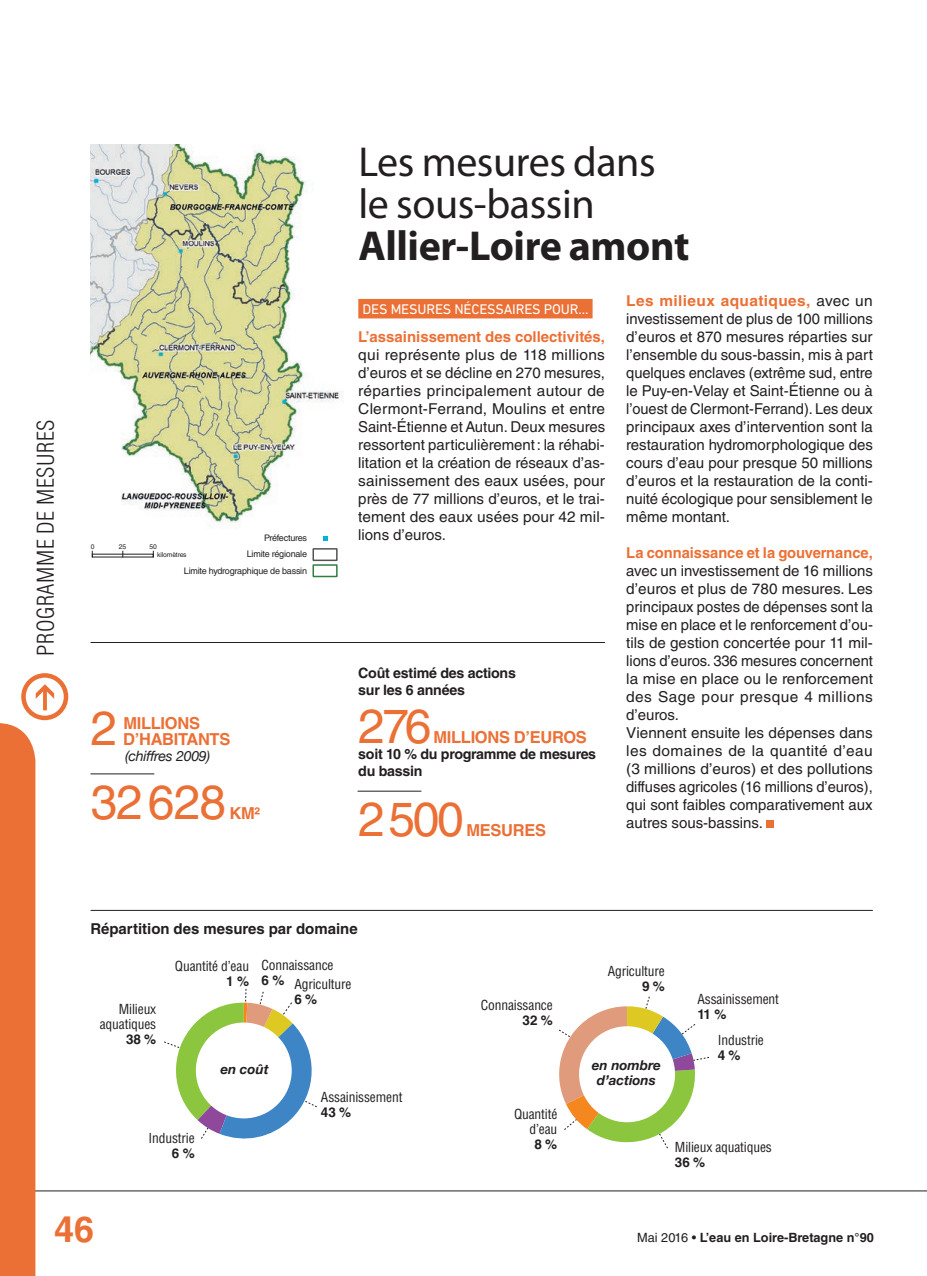
<style>
.page{position:relative;width:927px;height:1276px;background:#fff}
.page>*{position:absolute;margin:0;border:0;box-sizing:border-box;transform-origin:0 0}
.t1{font:48px "Helvetica LT Std";letter-spacing:-.02em;color:#eb7035}
.t2{font:42px/42px "Myriad Pro";letter-spacing:-.01em;color:#231f20}
.t3{font:700 42px "Myriad Pro";letter-spacing:-.01em;color:#231f20}
.t4{font:700 36px "Helvetica LT Std";color:#eb7035}
.t5{font:300 condensed 22.5px "Helvetica LT Std";letter-spacing:.02em;color:#231f20}
.t6{font:700 16.5px "Helvetica LT Std";letter-spacing:-.02em;color:#eb7035}
.t7{font:15px/18px "Helvetica LT Std";color:#231f20;text-align:justify}
.t8{font:700 15px "Helvetica LT Std";color:#eb7035}
.t9{font:700 15px "Helvetica LT Std";color:#231f20}
.t10{font:700 14.25px/16.5px "Helvetica LT Std";letter-spacing:-.02em;color:#231f20}
.t11{font:14.25px "DIN Next LT Pro";letter-spacing:-.01em;color:#fff}
.t12{font:italic 14.25px "Helvetica Neue";letter-spacing:-.02em;color:#231f20}
.t13{font:condensed 13.5px/15px "Helvetica LT Std";letter-spacing:-.01em;color:#231f20;text-align:right}
.t14{font:700 13.5px "Helvetica LT Std";letter-spacing:-.01em;color:#231f20}
.t15{font:italic 700 13.5px/15px "Helvetica Neue";color:#231f20;text-align:center}
.t16{font:700 12.75px "Helvetica LT Std";color:#231f20}
.t17{font:9px/16.8px "Helvetica LT Std";letter-spacing:-.02em;color:#231f20;text-align:right}
.t18{font:6.75px "Helvetica LT Std";letter-spacing:-.02em;color:#231f20}
.s1{font-weight:700;color:#eb7035}
.s2{font-weight:400}
</style>
<div class="page">
<hr style="left:0;top:1190px;width:927px;height:1px;background:#231f20">
<div style="left:0;top:723px;width:35px;height:553px;background:#eb7035"></div>
<svg style="left:36px;top:684px;width:18px;height:26px"></svg>
<div style="left:21px;top:673px;width:47px;height:47px;border:4px solid #eb7035;border-radius:50%"></div>
<div style="left:358px;top:299px;width:235px;height:19px;background:#eb7035"></div>
<div style="left:766px;top:820px;width:8px;height:8px;background:#eb7035"></div>
<hr style="left:91px;top:910px;width:782px;height:1px;background:#231f20">
<hr style="left:91px;top:642px;width:514px;height:1px;background:#231f20">
<hr style="left:358px;top:791px;width:63px;height:1px;background:#231f20">
<svg style="left:559px;top:996px;width:150px;height:152px"></svg>
<div style="left:579px;top:1026px;width:96px;height:96px;background:#fff;border-radius:50%"></div>
<img style="left:91px;top:144px;width:252px;height:382px">
<div style="left:312px;top:564px;width:26px;height:13px;border:2px solid #307e43"></div>
<div style="left:312px;top:548px;width:26px;height:13px;border:2px solid #535355"></div>
<svg style="left:323px;top:536px;width:5px;height:5px"></svg>
<svg style="left:164px;top:988px;width:153px;height:151px"></svg>
<div style="left:196px;top:1022px;width:96px;height:96px;background:#fff;border-radius:50%"></div>
<hr style="left:91px;top:773px;width:63px;height:1px;background:#231f20">
<h3 class="t5" style="left:32px;top:655px;width:238px;rotate:-90deg">PROGRAMME DE MESURES</h3>
<p class="t17" style="left:184px;top:529px;width:125px">Préfectures<br>Limite régionale<br>Limite hydrographique de bassin</p>
<p class="t18" style="left:91px;top:543px;width:5px">0</p>
<p class="t18" style="left:119px;top:543px;width:9px">25</p>
<p class="t18" style="left:149px;top:543px;width:9px">50</p>
<p class="t18" style="left:157px;top:551px;width:31px">kilomètres</p>
<h1 class="t1" style="left:91px;top:700px;width:28px">2</h1>
<p class="t6" style="left:123px;top:712px;width:78px">MILLIONS</p>
<p class="t6" style="left:123px;top:728px;width:109px">D’HABITANTS</p>
<p class="t12" style="left:125px;top:745px;width:87px">(chiffres 2009)</p>
<h1 class="t1" style="left:91px;top:774px;width:137px">32628</h1>
<p class="t6" style="left:229px;top:803px;width:32px">KM²</p>
<h2 class="t2" style="left:358px;top:140px;width:299px">Les mesures dans le sous-bassin</h2>
<h2 class="t3" style="left:358px;top:219px;width:333px">Allier-Loire amont</h2>
<p class="t11" style="left:363px;top:301px;width:227px">DES MESURES NÉCESSAIRES POUR…</p>
<p class="t8" style="left:358px;top:328px;width:248px">L’assainissement des collectivités,</p>
<p class="t7" style="left:358px;top:346px;width:248px">qui représente plus de 118 millions d’euros et se décline en 270 mesures, réparties principalement autour de Clermont-Ferrand, Moulins et entre Saint-Étienne et Autun. Deux mesures ressortent particulièrement: la réhabi&shy;litation et la création de réseaux d’as&shy;sainissement des eaux usées, pour près de 77 millions d’euros, et le trai&shy;tement des eaux usées pour 42 mil&shy;lions d’euros.</p>
<p class="t10" style="left:358px;top:664px;width:159px">Coût estimé des actions sur les 6 années</p>
<h1 class="t1" style="left:358px;top:698px;width:75px">276</h1>
<p class="t6" style="left:434px;top:727px;width:155px">MILLIONS D’EUROS</p>
<p class="t10" style="left:358px;top:745px;width:239px">soit 10 % du programme de mesures du bassin</p>
<h1 class="t1" style="left:358px;top:791px;width:107px">2500</h1>
<p class="t6" style="left:466px;top:820px;width:81px">MESURES</p>
<p class="t7" style="left:626px;top:292px;width:248px"><span class="s1">Les milieux aquatiques,</span> avec un investissement de plus de 100 millions d’euros et 870 mesures réparties sur l’ensemble du sous-bassin, mis à part quelques enclaves (extrême sud, entre le Puy-en-Velay et Saint-Étienne ou à l’ouest de Clermont-Ferrand). Les deux principaux axes d’intervention sont la restauration hydromorphologique des cours d’eau pour presque 50 millions d’euros et la restauration de la conti&shy;nuité écologique pour sensiblement le même montant.</p>
<p class="t8" style="left:626px;top:544px;width:248px">La connaissance et la gouvernance,</p>
<p class="t7" style="left:626px;top:562px;width:248px;text-align:left">avec un investissement de 16 millions d’euros et plus de 780 mesures. Les principaux postes de dépenses sont la mise en place et le renforcement d’ou&shy;tils de gestion concertée pour 11 mil&shy;lions d’euros. 336 mesures concernent la mise en place ou le renforcement des Sage pour presque 4 millions d’euros.<br>Viennent ensuite les dépenses dans les domaines de la quantité d’eau (3 millions d’euros) et des pollutions diffuses agricoles (16 millions d’euros), qui sont faibles comparativement aux autres sous-bassins.</p>
<p class="t9" style="left:91px;top:919px;width:269px">Répartition des mesures par domaine</p>
<p class="t13" style="left:262px;top:956px;width:91px;line-height:18.6px;text-align:left">Connaissance<br><sup>6</sup> <sup>%</sup> Agriculture</p>
<p class="t14" style="left:294px;top:991px;width:24px">6%</p>
<p class="t13" style="left:175px;top:958px;width:76px">Quantité d’eau</p>
<p class="t14" style="left:226px;top:973px;width:24px">1%</p>
<p class="t13" style="left:100px;top:1001px;width:58px">Milieux aquatiques</p>
<p class="t14" style="left:126px;top:1030px;width:32px">38 %</p>
<p class="t13" style="left:149px;top:1130px;width:48px">Industrie</p>
<p class="t14" style="left:172px;top:1144px;width:24px">6%</p>
<p class="t15" style="left:220px;top:1062px;width:50px">en coût</p>
<p class="t13" style="left:321px;top:1089px;width:83px">Assainissement</p>
<p class="t14" style="left:321px;top:1103px;width:32px">43 %</p>
<p class="t13" style="left:481px;top:997px;width:73px">Connaissance</p>
<p class="t14" style="left:523px;top:1012px;width:32px">32 %</p>
<p class="t13" style="left:514px;top:1107px;width:45px">Quantité d’eau</p>
<p class="t14" style="left:534px;top:1136px;width:24px">8%</p>
<p class="t13" style="left:608px;top:963px;width:59px">Agriculture</p>
<p class="t14" style="left:642px;top:978px;width:24px">9%</p>
<p class="t15" style="left:592px;top:1057px;width:71px">en nombre d’actions</p>
<p class="t13" style="left:697px;top:991px;width:83px">Assainissement</p>
<p class="t14" style="left:697px;top:1005px;width:30px">11 %</p>
<p class="t13" style="left:718px;top:1032px;width:48px">Industrie</p>
<p class="t14" style="left:718px;top:1047px;width:24px">4%</p>
<p class="t13" style="left:675px;top:1139px;width:98px">Milieux aquatiques</p>
<p class="t14" style="left:675px;top:1154px;width:32px">36 %</p>
<h3 class="t4" style="left:54px;top:1207px;width:42px">46</h3>
<p class="t16" style="left:637px;top:1229px;width:238px"><span class="s2">Mai 2016 •</span> L’eau en Loire-Bretagne n°90</p>
</div>
